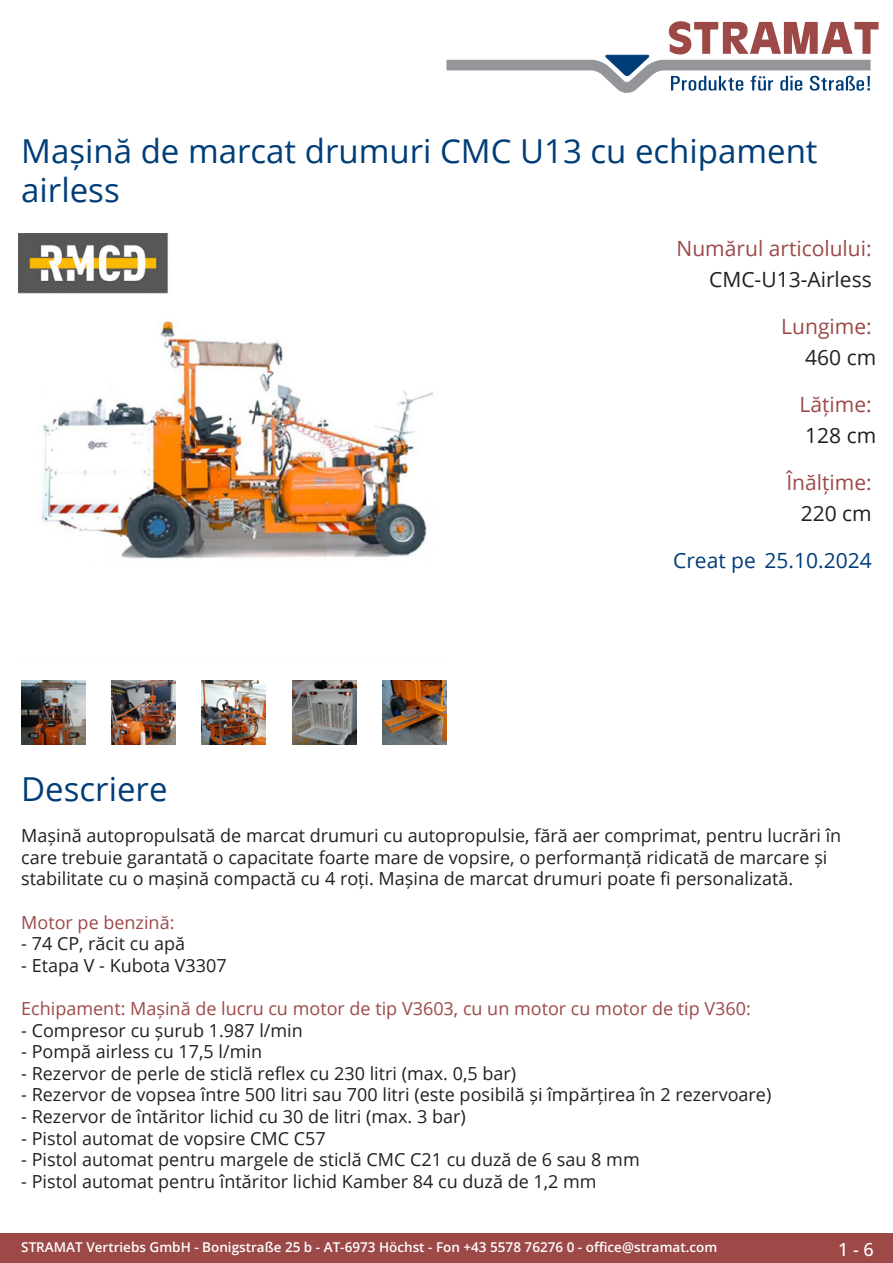
<style>
.page{position:relative;width:893px;height:1263px;background:#fff}
.page>*{position:absolute;margin:0;border:0;box-sizing:border-box;transform-origin:0 0}
.Produkttitel{font:33px/39.6px "Open Sans";color:#003d78}
.TechDaten_Überschrif{font:21px "Open Sans";color:#9c4948}
.TechDaten_Inhalt{font:21px "Open Sans";color:#231f20}
.Erstellungsdatum{font:21px "Open Sans";color:#003d78}
.Beschreibung_Text{font:18px/21.6px "Open Sans";color:#231f20}
.Beschreibung_Text-2{font:18px "Open Sans";color:#9c4948}
.t1{font:500 18px "Open Sans";color:#fff}
.t2{font:600 13.5px "Open Sans";color:#fff}
</style>
<div class="page">
<div style="left:0;top:1233px;width:893px;height:30px;background:#9c4948"></div>
<svg style="left:446px;top:21px;width:433px;height:72px"></svg>
<img style="left:18px;top:234px;width:416px;height:325px">
<img style="left:21px;top:680px;width:64px;height:64px">
<img style="left:112px;top:680px;width:63px;height:64px">
<img style="left:202px;top:680px;width:64px;height:64px">
<img style="left:292px;top:680px;width:64px;height:64px">
<img style="left:383px;top:680px;width:63px;height:64px">
<p class="Produkttitel" style="left:21px;top:130px;width:798px">Mașină de marcat drumuri CMC U13 cu echipament airless</p>
<p class="TechDaten_Überschrif" style="left:677px;top:234px;width:197px">Numărul articolului:</p>
<p class="TechDaten_Inhalt" style="left:709px;top:265px;width:164px">CMC-U13-Airless</p>
<p class="TechDaten_Überschrif" style="left:781px;top:312px;width:92px">Lungime:</p>
<p class="TechDaten_Inhalt" style="left:805px;top:343px;width:73px">460 cm</p>
<p class="TechDaten_Überschrif" style="left:799px;top:390px;width:74px">Lățime:</p>
<p class="TechDaten_Inhalt" style="left:805px;top:421px;width:73px">128 cm</p>
<p class="TechDaten_Überschrif" style="left:786px;top:468px;width:87px">Înălțime:</p>
<p class="TechDaten_Inhalt" style="left:801px;top:499px;width:73px">220 cm</p>
<p class="Erstellungsdatum" style="left:673px;top:546px;width:200px">Creat pe 25.10.2024</p>
<p class="Produkttitel" style="left:21px;top:768px;width:148px">Descriere</p>
<p class="Beschreibung_Text" style="left:21px;top:824px;width:821px">Mașină autopropulsată de marcat drumuri cu autopropulsie, fără aer comprimat, pentru lucrări în care trebuie garantată o capacitate foarte mare de vopsire, o performanță ridicată de marcare și stabilitate cu o mașină compactă cu 4 roți. Mașina de marcat drumuri poate fi personalizată.</p>
<p class="Beschreibung_Text-2" style="left:21px;top:910px;width:155px">Motor pe benzină:</p>
<p class="Beschreibung_Text" style="left:21px;top:932px;width:165px">- 74 CP, răcit cu apă</p>
<p class="Beschreibung_Text" style="left:21px;top:954px;width:207px">- Etapa V - Kubota V3307</p>
<p class="Beschreibung_Text-2" style="left:21px;top:996px;width:731px">Echipament: Mașină de lucru cu motor de tip V3603, cu un motor cu motor de tip V360:</p>
<p class="Beschreibung_Text" style="left:21px;top:1019px;width:283px">- Compresor cu șurub 1.987 l/min</p>
<p class="Beschreibung_Text" style="left:21px;top:1040px;width:242px">- Pompă airless cu 17,5 l/min</p>
<p class="Beschreibung_Text" style="left:21px;top:1062px;width:496px">- Rezervor de perle de sticlă reflex cu 230 litri (max. 0,5 bar)</p>
<p class="Beschreibung_Text" style="left:21px;top:1083px;width:752px">- Rezervor de vopsea între 500 litri sau 700 litri (este posibilă și împărțirea în 2 rezervoare)</p>
<p class="Beschreibung_Text" style="left:21px;top:1105px;width:446px">- Rezervor de întăritor lichid cu 30 de litri (max. 3 bar)</p>
<p class="Beschreibung_Text" style="left:21px;top:1127px;width:306px">- Pistol automat de vopsire CMC C57</p>
<p class="Beschreibung_Text" style="left:21px;top:1148px;width:620px">- Pistol automat pentru margele de sticlă CMC C21 cu duză de 6 sau 8 mm</p>
<p class="Beschreibung_Text" style="left:21px;top:1170px;width:577px">- Pistol automat pentru întăritor lichid Kamber 84 cu duză de 1,2 mm</p>
<p class="t2" style="left:21px;top:1238px;width:698px">STRAMAT Vertriebs GmbH - Bonigstraße 25 b - AT-6973 Höchst - Fon +43 5578 76276 0 - office@stramat.com</p>
<p class="t1" style="left:838px;top:1237px;width:37px">1 - 6</p>
</div>
